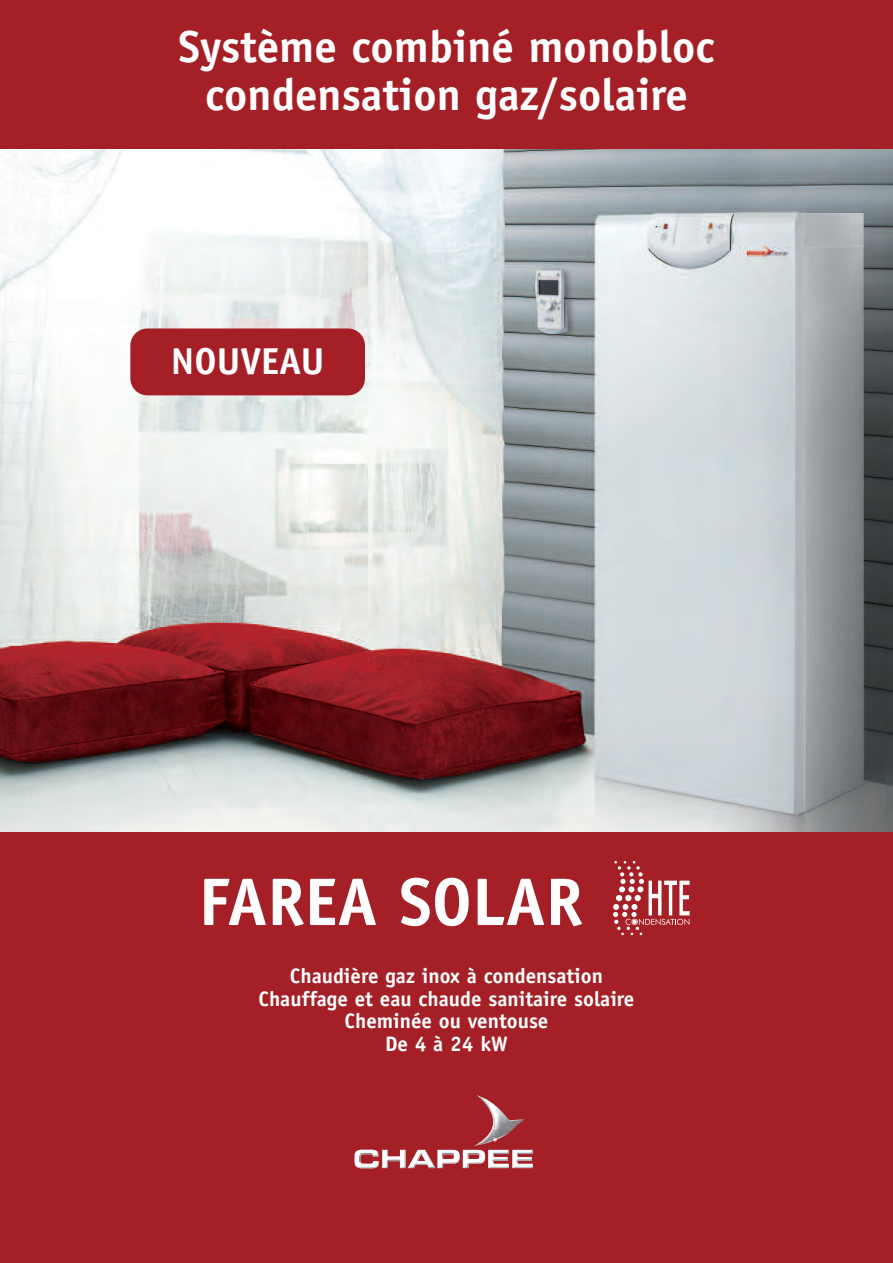
<style>
.page{position:relative;width:893px;height:1263px;background:#fff}
.page>*{position:absolute;margin:0;border:0;box-sizing:border-box;transform-origin:0 0}
.t1{font:700 67.5px "Officina Sans";color:#fff}
.t2{font:700 45px/48px "Officina Sans";color:#fff;text-align:center}
.t3{font:700 37.5px "Officina Sans";color:#fff}
.t4{font:700 21px/22.5px "Officina Sans";color:#fff;text-align:center}
</style>
<div class="page">
<img style="left:0;top:149px;width:893px;height:683px">
<div style="left:0;top:832px;width:893px;height:431px;background:#a51f26"></div>
<div style="left:0;top:0;width:893px;height:149px;background:#a51f26"></div>
<img style="left:477px;top:1095px;width:31px;height:35px">
<img style="left:495px;top:1130px;width:13px;height:1px">
<img style="left:490px;top:1113px;width:5px;height:18px">
<img style="left:508px;top:1119px;width:17px;height:1px">
<img style="left:508px;top:1120px;width:16px;height:11px">
<svg style="left:354px;top:1131px;width:179px;height:37px"></svg>
<svg style="left:613px;top:861px;width:77px;height:74px"></svg>
<div style="left:130px;top:328px;width:235px;height:67px;background:#a51f26;border-radius:17px"></div>
<h2 class="t2" style="left:179px;top:26px;width:537px">Système combiné monobloc condensation gaz/solaire</h2>
<h3 class="t3" style="left:171px;top:347px;width:155px">NOUVEAU</h3>
<h1 class="t1" style="left:199px;top:877px;width:386px">FAREA SOLAR</h1>
<p class="t4" style="left:259px;top:967px;width:377px">Chaudière gaz inox à condensation<br>Chauffage et eau chaude sanitaire solaire<br>Cheminée ou ventouse<br>De 4 à 24 kW</p>
</div>
